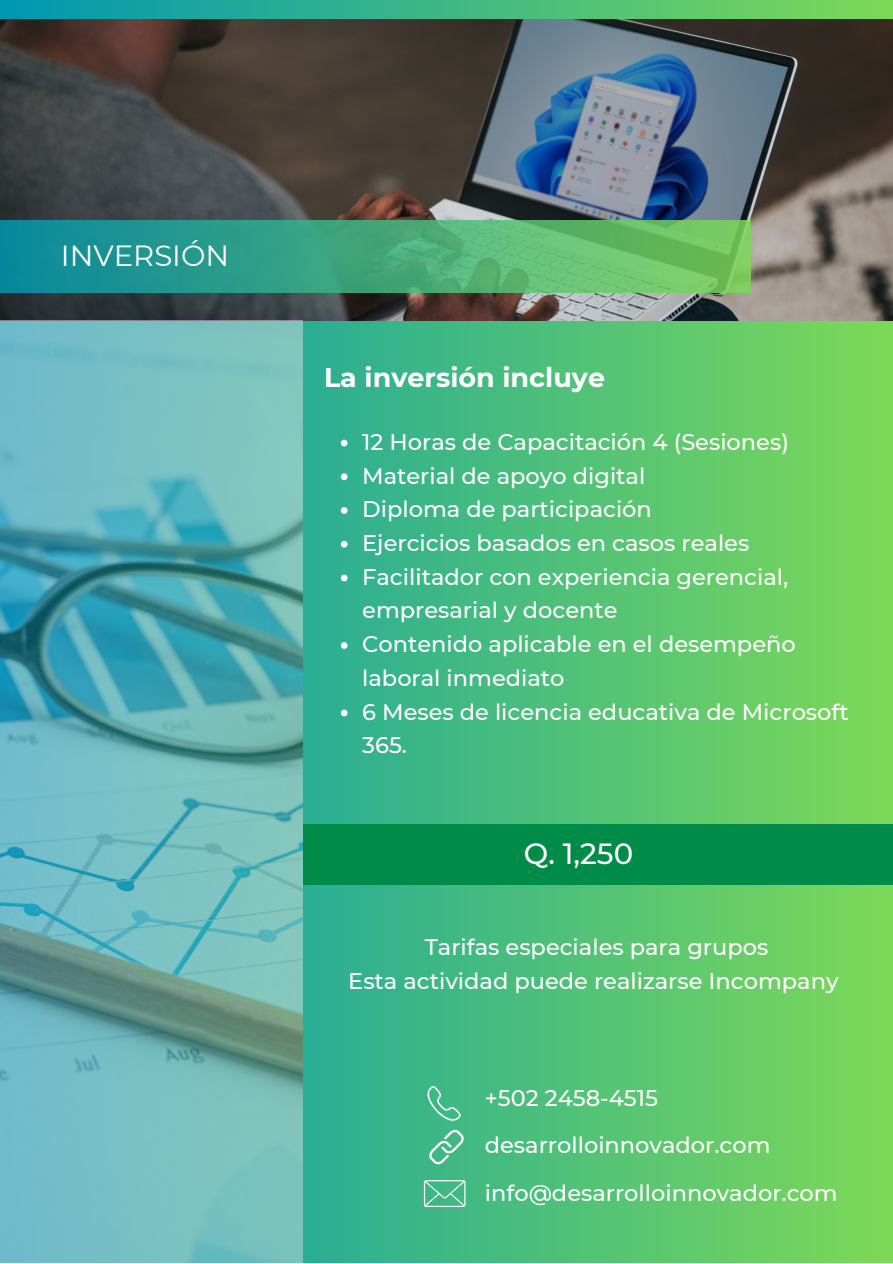
<style>
.page{position:relative;width:893px;height:1264px;background:#fff}
.page>*{position:absolute;margin:0;border:0;box-sizing:border-box;transform-origin:0 0}
.t1{font:29.1px "Montserrat";color:#fff}
.t2{font:500 29.1px "Montserrat";color:#fff}
.t3{font:700 27px "Montserrat";color:#fff}
.t4{font:500 22.5px/33.8px "Montserrat";color:#fff}
</style>
<div class="page">
<div style="left:0;top:0;width:892px;height:1262px;background:linear-gradient(to right,#0097b2,#7dd858)"></div>
<img style="left:0;top:20px;width:892px;height:300px">
<svg style="left:0;top:220px;width:750px;height:72px"></svg>
<div style="left:303px;top:824px;width:589px;height:60px;background:#008b48"></div>
<img style="left:0;top:320px;width:302px;height:942px">
<svg style="left:428px;top:1129px;width:36px;height:36px"></svg>
<svg style="left:427px;top:1084px;width:35px;height:36px"></svg>
<svg style="left:424px;top:1180px;width:41px;height:26px"></svg>
<svg style="left:341px;top:439px;width:6px;height:7px"></svg>
<svg style="left:341px;top:473px;width:6px;height:7px"></svg>
<svg style="left:341px;top:507px;width:6px;height:7px"></svg>
<svg style="left:341px;top:541px;width:6px;height:6px"></svg>
<svg style="left:341px;top:574px;width:6px;height:7px"></svg>
<svg style="left:341px;top:642px;width:6px;height:7px"></svg>
<svg style="left:341px;top:709px;width:6px;height:7px"></svg>
<p class="t1" style="left:61px;top:238px;width:170px">INVERSIÓN</p>
<p class="t3" style="left:324px;top:361px;width:282px">La inversión incluye</p>
<p class="t4" style="left:362px;top:425px;width:428px">12 Horas de Capacitación 4 (Sesiones)</p>
<p class="t4" style="left:362px;top:458px;width:284px">Material de apoyo digital</p>
<p class="t4" style="left:362px;top:492px;width:291px">Diploma de participación</p>
<p class="t4" style="left:362px;top:526px;width:388px">Ejercicios basados en casos reales</p>
<p class="t4" style="left:362px;top:559px;width:427px">Facilitador con experiencia gerencial, empresarial y docente</p>
<p class="t4" style="left:362px;top:627px;width:435px">Contenido aplicable en el desempeño laboral inmediato</p>
<p class="t4" style="left:362px;top:694px;width:488px">6 Meses de licencia educativa de Microsoft<br>365.</p>
<p class="t2" style="left:524px;top:836px;width:111px">Q. 1,250</p>
<p class="t4" style="left:424px;top:930px;width:345px">Tarifas especiales para grupos</p>
<p class="t4" style="left:348px;top:963px;width:492px">Esta actividad puede realizarse Incompany</p>
<p class="t4" style="left:485px;top:1081px;width:175px">+502 2458-4515</p>
<p class="t4" style="left:485px;top:1128px;width:287px">desarrolloinnovador.com</p>
<p class="t4" style="left:485px;top:1175px;width:354px">info@desarrolloinnovador.com</p>
</div>
